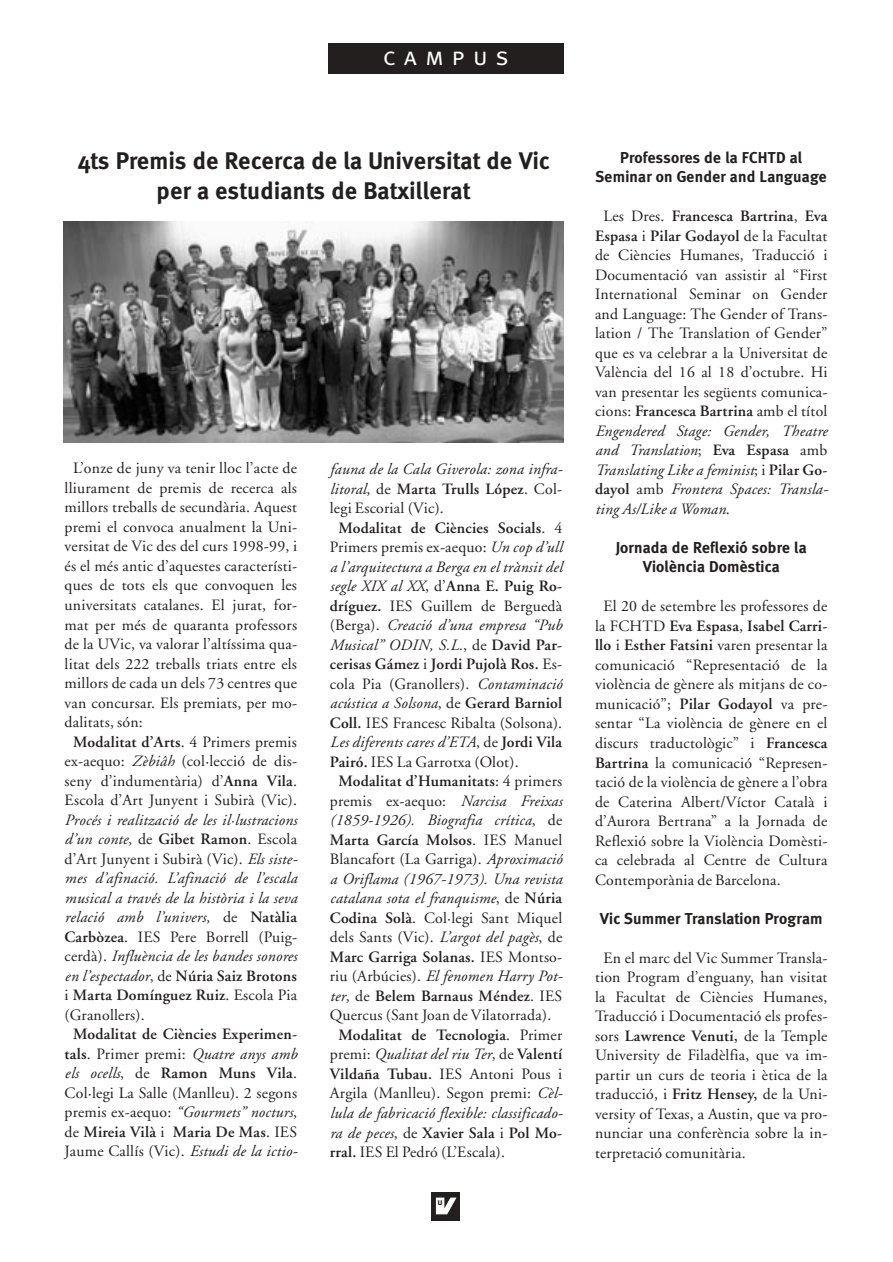
<style>
.page{position:relative;width:893px;height:1262px;background:#fff}
.page>*{position:absolute;margin:0;border:0;box-sizing:border-box;transform-origin:0 0}
.t1{font:25.5px "Meta Plus Normal Caps";letter-spacing:.32em;color:#fff}
.t2{font:700 24px/30px "Meta";letter-spacing:.015em;color:#231f1f;text-align:center}
.t3{font:15.75px/19.5px "Adobe Garamond";letter-spacing:.015em;color:#231f1f;text-align:justify}
.t4{font:italic 15.75px/19.5px "Adobe Garamond";letter-spacing:.015em;color:#231f1f;text-align:justify}
.t5{font:600 15.75px "Adobe Garamond";letter-spacing:.015em;color:#231f1f}
.t6{font:700 15.75px/19.5px "Meta";letter-spacing:.015em;color:#231f1f;text-align:center}
.t7{font:8.7px "Meta Plus Bold Caps";color:#231f1f}
.s1{font-weight:400}
.s2{font-style:italic}
.s3{font-weight:600}
.s4{font-style:normal}
.s5{font-weight:600;font-style:normal}
.s6{font-weight:400;font-style:italic}
</style>
<div class="page">
<div style="left:431px;top:1192px;width:29px;height:28px;background:#231f1f"></div>
<svg style="left:435px;top:1197px;width:22px;height:18px"></svg>
<svg style="left:436px;top:1197px;width:20px;height:17px"></svg>
<div style="left:328px;top:43px;width:235px;height:30px;background:#231f1f"></div>
<img style="left:63px;top:221px;width:500px;height:221px">
<h1 class="t1" style="left:383px;top:42px;width:127px">campus</h1>
<h2 class="t2" style="left:77px;top:148px;width:473px">4ts Premis de Recerca de la Universitat de Vic per a estudiants de Batxillerat</h2>
<p class="t3" style="left:73px;top:460px;width:225px">L’onze de juny va tenir lloc l’acte de</p>
<p class="t3" style="left:65px;top:479px;width:234px">lliurament de premis de recerca als</p>
<p class="t3" style="left:65px;top:499px;width:234px">millors treballs de secundària. Aquest</p>
<p class="t3" style="left:65px;top:518px;width:234px">premi el convoca anualment la Uni-</p>
<p class="t3" style="left:65px;top:538px;width:234px">versitat de Vic des del curs 1998-99, i</p>
<p class="t3" style="left:65px;top:557px;width:234px">és el més antic d’aquestes característi-</p>
<p class="t3" style="left:65px;top:577px;width:234px">ques de tots els que convoquen les</p>
<p class="t3" style="left:65px;top:596px;width:234px">universitats catalanes. El jurat, for-</p>
<p class="t3" style="left:65px;top:616px;width:234px">mat per més de quaranta professors</p>
<p class="t3" style="left:65px;top:635px;width:234px">de la UVic, va valorar l’altíssima qua-</p>
<p class="t3" style="left:65px;top:655px;width:234px">litat dels 222 treballs triats entre els</p>
<p class="t3" style="left:65px;top:674px;width:234px">millors de cada un dels 73 centres que</p>
<p class="t3" style="left:65px;top:694px;width:234px">van concursar. Els premiats, per mo-</p>
<p class="t3" style="left:65px;top:713px;width:80px">dalitats, són:</p>
<p class="t5" style="left:73px;top:735px;width:225px">Modalitat d’Arts<span class="s1">. 4 Primers premis</span></p>
<p class="t3" style="left:65px;top:752px;width:234px">ex-aequo: <span class="s2">Zèbiâh</span> (col·lecció de dis-</p>
<p class="t3" style="left:65px;top:772px;width:234px">seny d’indumentària) d’<span class="s3">Anna Vila</span>.</p>
<p class="t3" style="left:65px;top:791px;width:234px">Escola d’Art Junyent i Subirà (Vic).</p>
<p class="t4" style="left:65px;top:811px;width:234px">Procés i realització de les il·lustracions d’un conte, <span class="s4">de</span> <span class="s5">Gibet Ramon</span><span class="s4">. Escola d’Art Junyent i Subirà (Vic).</span> Els siste&shy;mes d’afinació. L’afinació de l’escala musical a través de la història i la seva relació amb l’univers, <span class="s4">de</span> <span class="s5">Natàlia Carbòzea</span><span class="s4">. IES Pere Borrell (Puig&shy;cerdà).</span> Influència de les bandes sonores en l’espectador<span class="s4">, de</span> <span class="s5">Núria Saiz Brotons </span><span class="s4">i</span> <span class="s5">Marta Domínguez Ruiz</span><span class="s4">. Escola Pia (Granollers).</span></p>
<p class="t3" style="left:65px;top:1025px;width:234px;text-align:center"><span class="s3">Modalitat de Ciències Experimen&shy;tals</span>. Primer premi: <span class="s2">Quatre anys amb els ocells</span>, de <span class="s3">Ramon Muns Vila</span>.<br>Col·legi La Salle (Manlleu). 2 segons premis ex-aequo: <span class="s2">“Gourmets” nocturs</span>, de <span class="s3">Mireia Vilà</span> i <span class="s3">Maria De Mas</span>. IES Jaume Callís (Vic). <span class="s2">Estudi de la ictio-</span></p>
<p class="t4" style="left:330px;top:461px;width:233px">fauna de la Cala Giverola: zona infra-</p>
<p class="t5" style="left:330px;top:482px;width:234px"><span class="s6">litoral</span><span class="s1">, de</span> Marta Trulls López<span class="s1">. Col-</span></p>
<p class="t3" style="left:330px;top:500px;width:115px">legi Escorial (Vic).</p>
<p class="t5" style="left:338px;top:521px;width:225px">Modalitat de Ciències Socials<span class="s1">. 4</span></p>
<p class="t3" style="left:330px;top:539px;width:234px">Primers premis ex-aequo: <span class="s2">Un cop d’ull</span></p>
<p class="t4" style="left:330px;top:558px;width:234px">a l’arquitectura a Berga en el trànsit del</p>
<p class="t5" style="left:330px;top:580px;width:234px"><span class="s6">segle XIX al XX</span><span class="s1">, d’</span>Anna E. Puig Ro-</p>
<p class="t3" style="left:330px;top:597px;width:234px"><span class="s3">dríguez.</span> IES Guillem de Berguedà</p>
<p class="t4" style="left:330px;top:617px;width:234px"><span class="s4">(Berga).</span> Creació d’una empresa “Pub</p>
<p class="t4" style="left:330px;top:636px;width:234px">Musical” ODIN, S.L.<span class="s4">, de</span> <span class="s5">David Par-</span></p>
<p class="t5" style="left:330px;top:658px;width:234px">cerisas Gámez <span class="s1">i</span> Jordi Pujolà Ros. <span class="s1">Es-</span></p>
<p class="t3" style="left:330px;top:675px;width:234px">cola Pia (Granollers). <span class="s2">Contaminació</span></p>
<p class="t4" style="left:330px;top:695px;width:234px">acústica a Solsona<span class="s4">, de</span> <span class="s5">Gerard Barniol</span></p>
<p class="t3" style="left:330px;top:714px;width:234px"><span class="s3">Coll.</span> IES Francesc Ribalta (Solsona).</p>
<p class="t4" style="left:330px;top:734px;width:234px">Les diferents cares d’ETA<span class="s4">, de</span> <span class="s5">Jordi Vila</span></p>
<p class="t3" style="left:330px;top:753px;width:190px"><span class="s3">Pairó.</span> IES La Garrotxa (Olot).</p>
<p class="t5" style="left:338px;top:775px;width:225px">Modalitat d’Humanitats<span class="s1">: 4 primers</span></p>
<p class="t3" style="left:330px;top:792px;width:234px">premis ex-aequo: <span class="s2">Narcisa Freixas</span></p>
<p class="t4" style="left:330px;top:812px;width:234px">(1859-1926). Biografia crítica<span class="s4">, de</span></p>
<p class="t5" style="left:330px;top:833px;width:234px">Marta García Molsos<span class="s1">. IES Manuel</span></p>
<p class="t3" style="left:330px;top:851px;width:234px">Blancafort (La Garriga). <span class="s2">Aproximació</span></p>
<p class="t4" style="left:330px;top:870px;width:234px">a Oriflama (1967-1973). Una revista</p>
<p class="t4" style="left:330px;top:890px;width:234px">catalana sota el franquisme<span class="s4">, de</span> <span class="s5">Núria</span></p>
<p class="t3" style="left:330px;top:909px;width:234px"><span class="s3">Codina Solà</span>. Col·legi Sant Miquel</p>
<p class="t3" style="left:330px;top:929px;width:234px">dels Sants (Vic). <span class="s2">L’argot del pagès</span>, de</p>
<p class="t5" style="left:330px;top:950px;width:234px">Marc Garriga Solanas. <span class="s1">IES Montso-</span></p>
<p class="t4" style="left:330px;top:968px;width:233px"><span class="s4">riu (Arbúcies).</span> El fenomen Harry Pot-</p>
<p class="t5" style="left:330px;top:989px;width:234px"><span class="s6">ter</span><span class="s1">, de</span> Belem Barnaus Méndez<span class="s1">. IES</span></p>
<p class="t3" style="left:330px;top:1007px;width:223px">Quercus (Sant Joan de Vilatorrada).</p>
<p class="t5" style="left:338px;top:1028px;width:225px">Modalitat de Tecnologia<span class="s1">. Primer</span></p>
<p class="t4" style="left:330px;top:1046px;width:234px"><span class="s4">premi:</span> Qualitat del riu Ter<span class="s4">, de</span> <span class="s5">Valentí</span></p>
<p class="t3" style="left:330px;top:1065px;width:234px"><span class="s3">Vildaña Tubau.</span> IES Antoni Pous i</p>
<p class="t3" style="left:330px;top:1085px;width:233px">Argila (Manlleu). Segon premi: <span class="s2">Cèl-</span></p>
<p class="t4" style="left:330px;top:1104px;width:233px">lula de fabricació flexible: classificado-</p>
<p class="t5" style="left:330px;top:1126px;width:234px"><span class="s6">ra de peces</span><span class="s1">, de</span> Xavier Sala <span class="s1">i</span> Pol Mo-</p>
<p class="t3" style="left:330px;top:1143px;width:177px"><span class="s3">rral.</span> IES El Pedró (L’Escala).</p>
<p class="t7" style="left:437px;top:1196px;width:7px">u</p>
<p class="t6" style="left:595px;top:149px;width:233px">Professores de la FCHTD al<br>Seminar on Gender and Language</p>
<p class="t3" style="left:595px;top:208px;width:234px;text-indent:9px">Les Dres. <span class="s3">Francesca Bartrina</span>, <span class="s3">Eva Espasa</span> i <span class="s3">Pilar Godayol</span> de la Facultat de Ciències Humanes, Traducció i Documentació van assistir al “First International Seminar on Gender and Language: The Gender of Trans&shy;lation / The Translation of Gender” que es va celebrar a la Universitat de València del 16 al 18 d’octubre. Hi van presentar les següents comunica&shy;cions: <span class="s3">Francesca Bartrina</span> amb el títol <span class="s2">Engendered Stage: Gender, Theatre and Translation</span>; <span class="s3">Eva Espasa</span> amb <span class="s2">Translating Like a feminist</span>; i <span class="s3">Pilar Go&shy;dayol</span> amb <span class="s2">Frontera Spaces: Transla&shy;ting As/Like a Woman</span>.</p>
<p class="t6" style="left:616px;top:539px;width:192px">Jornada de Reflexió sobre la<br>Violència Domèstica</p>
<p class="t3" style="left:595px;top:598px;width:234px;text-indent:9px">El 20 de setembre les professores de la FCHTD <span class="s3">Eva Espasa</span>, <span class="s3">Isabel Carri&shy;llo</span> i <span class="s3">Esther Fatsini</span> varen presentar la comunicació “Representació de la violència de gènere als mitjans de co&shy;municació”; <span class="s3">Pilar Godayol</span> va pre&shy;sentar “La violència de gènere en el discurs traductològic” i <span class="s3">Francesca Bartrina</span> la comunicació “Represen&shy;tació de la violència de gènere a l’obra de Caterina Albert/Víctor Català i d’Aurora Bertrana” a la Jornada de Reflexió sobre la Violència Domèsti&shy;ca celebrada al Centre de Cultura Contemporània de Barcelona.</p>
<p class="t6" style="left:600px;top:910px;width:224px">Vic Summer Translation Program</p>
<p class="t3" style="left:595px;top:949px;width:234px;text-indent:9px">En el marc del Vic Summer Transla&shy;tion Program d’enguany, han visitat la Facultat de Ciències Humanes, Traducció i Documentació els profes&shy;sors <span class="s3">Lawrence Venuti,</span> de la Temple University de Filadèlfia, que va im&shy;partir un curs de teoria i ètica de la traducció, i <span class="s3">Fritz Hensey,</span> de la Uni&shy;versity of Texas, a Austin, que va pro&shy;nunciar una conferència sobre la in&shy;terpretació comunitària.</p>
</div>
